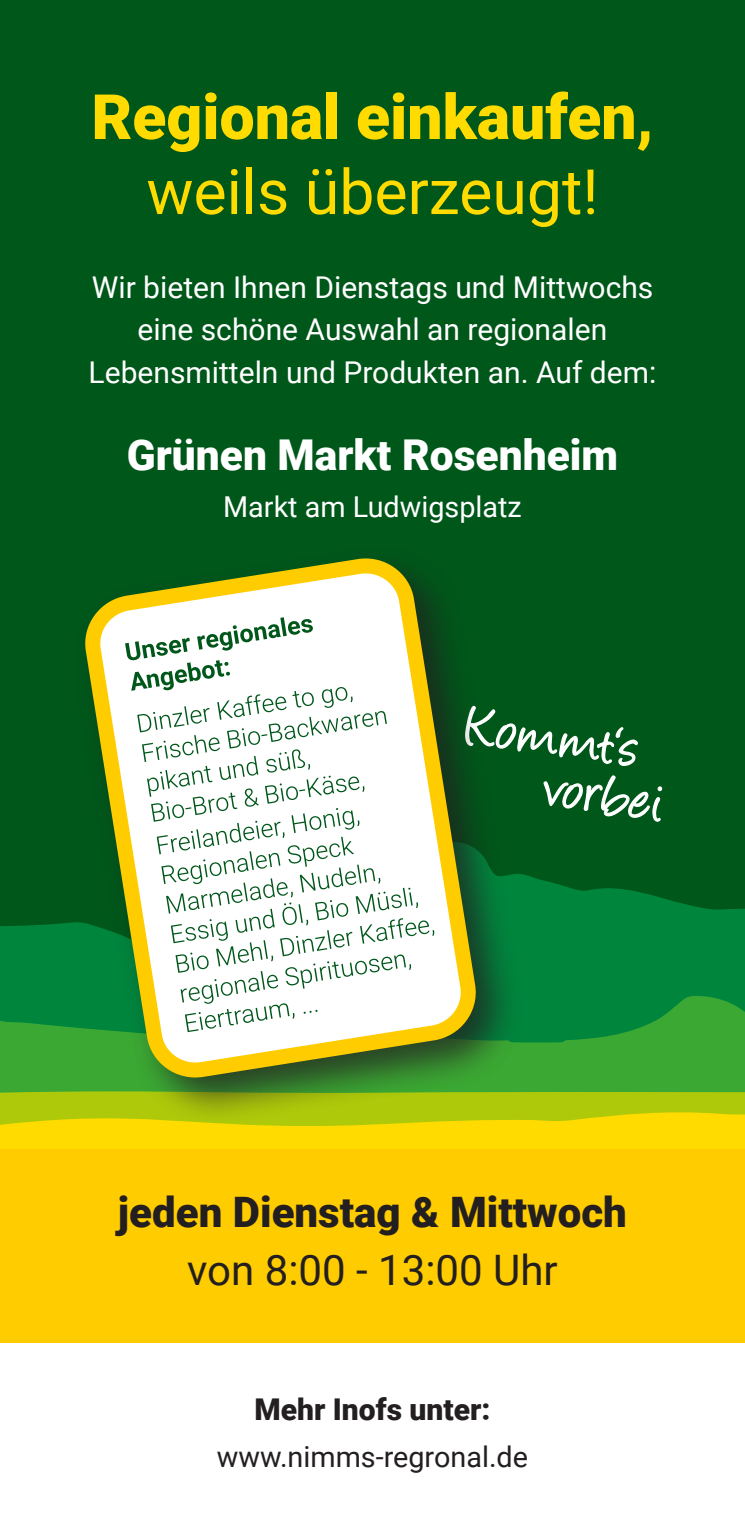
<style>
.page{position:relative;width:745px;height:1531px;background:#fff}
.page>*{position:absolute;margin:0;border:0;box-sizing:border-box;transform-origin:0 0}
.t1{font:900 62.5px/75px "Roboto";color:#ffdb00;text-align:center}
.t2{font:900 42.5px "Roboto";color:#fff}
.t3{font:900 42px "Roboto";color:#231f20}
.t4{font:42px "Roboto";color:#231f20}
.t5{font:30px/42.5px "Roboto";color:#fff;text-align:center}
.t6{font:900 30px "Roboto";color:#231f20}
.t7{font:28.75px "Roboto";color:#231f20}
.t8{font:28.75px "Roboto";color:#fff}
.s1{font-weight:400}
</style>
<div class="page">
<div style="left:0;top:0;width:744px;height:1063px;background:#00571a"></div>
<svg style="left:0;top:874px;width:744px;height:84px;fill:#00853d"></svg>
<svg style="left:0;top:958px;width:744px;height:133px;background:#1d9637"></svg>
<svg style="left:0;top:1091px;width:744px;height:13px;background:#a3c60d"></svg>
<svg style="left:0;top:1104px;width:744px;height:46px;background:#f1d701"></svg>
<div style="left:0;top:1150px;width:744px;height:381px;background:#fc0"></div>
<div style="left:0;top:1343px;width:744px;height:188px;background:#fff"></div>
<svg style="left:523px;top:727px;width:139px;height:95px"></svg>
<div style="left:73px;top:546px;width:450px;height:579px;background:#231f20;opacity:.75"></div>
<svg style="left:72px;top:546px;width:416px;height:544px"></svg>
<svg style="left:125px;top:617px;width:309px;height:415px;background:#e4ebdc"></svg>
<p class="t1" style="left:91px;top:77px;width:563px">Regional einkaufen, <span class="s1">weils überzeugt!</span></p>
<p class="t5" style="left:92px;top:265px;width:563px">Wir bieten Ihnen Dienstags und Mittwochs eine schöne Auswahl an regionalen</p>
<p class="t5" style="left:88px;top:350px;width:569px">Lebensmitteln und Produkten an. Auf dem:</p>
<p class="t2" style="left:127px;top:425px;width:492px">Grünen Markt Rosenheim</p>
<p class="t8" style="left:223px;top:487px;width:300px">Markt am Ludwigsplatz</p>
<p class="t3" style="left:118px;top:1182px;width:510px">jeden Dienstag &amp; Mittwoch</p>
<p class="t4" style="left:187px;top:1240px;width:372px">von 8:00 - 13:00 Uhr</p>
<p class="t6" style="left:254px;top:1388px;width:237px">Mehr Inofs unter:</p>
<p class="t7" style="left:217px;top:1437px;width:312px">www.nimms-regronal.de</p>
</div>
